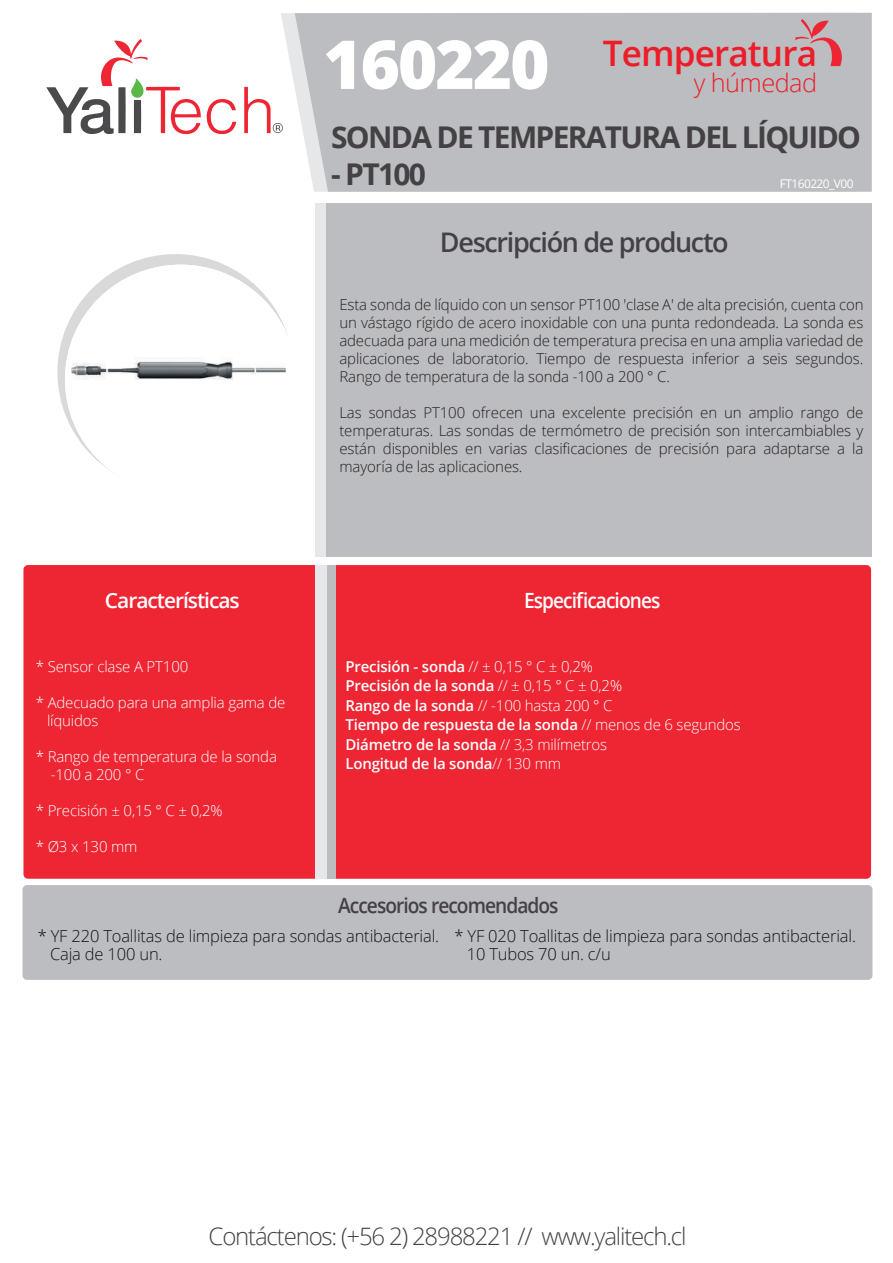
<style>
.page{position:relative;width:893px;height:1263px;background:#fff}
.page>*{position:absolute;margin:0;border:0;box-sizing:border-box;transform-origin:0 0}
.t1{font:800 67.5px "Open Sans";letter-spacing:-.03em;color:#fff}
.t2{font:600 35.1px "Open Sans";letter-spacing:-.025em;color:#ec1d29}
.t3{font:700 30px "Open Sans";letter-spacing:-.055em;color:#444145}
.t4{font:600 27px "Open Sans";letter-spacing:-.05em;color:#444145}
.t5{font:300 25.35px "Open Sans";letter-spacing:-.025em;color:#ec1d29}
.t6{font:300 24px "Open Sans";letter-spacing:-.05em;color:#444145}
.t7{font:600 21px "Open Sans";letter-spacing:-.05em;color:#444145;scale:.91 1}
.t8{font:600 21px "Open Sans";letter-spacing:-.05em;color:#fff;scale:.91 1}
.t9{font:600 21px "Open Sans";letter-spacing:-.05em;color:#fff}
.t10{font:300 16.5px/18px "Open Sans";letter-spacing:-.01em;color:#101315}
.t11{font:300 15px/18px "Open Sans";letter-spacing:-.01em;color:#231f20;text-align:justify}
.t12{font:600 15px/19.5px "Open Sans";letter-spacing:-.01em;color:#fff}
.t13{font:300 15px/18px "Open Sans";letter-spacing:-.01em;color:#fff}
.t14{font:12px "Open Sans";letter-spacing:-.05em;color:#fff}
.s1{font-weight:300}
</style>
<div class="page">
<div style="left:315px;top:203px;width:555px;height:353px;background:#e6e7e9"></div>
<div style="left:327px;top:203px;width:545px;height:353px;background:#bcbdc0"></div>
<svg style="left:281px;top:13px;width:14px;height:74px"></svg>
<div style="left:295px;top:13px;width:577px;height:179px;background:#bcbdc0"></div>
<div style="left:23px;top:565px;width:303px;height:314px;background:#ee2533;border-radius:5px"></div>
<div style="left:326px;top:565px;width:545px;height:314px;background:#ee2533;border-radius:5px"></div>
<div style="left:22px;top:885px;width:850px;height:95px;background:#bcbdc0;border-radius:5px"></div>
<div style="left:315px;top:565px;width:16px;height:314px;background:#e6e7e9"></div>
<div style="left:327px;top:565px;width:9px;height:314px;background:#bcbdc0"></div>
<svg style="left:207px;top:99px;width:29px;height:35px"></svg>
<svg style="left:46px;top:39px;width:155px;height:95px"></svg>
<svg style="left:244px;top:87px;width:39px;height:46px"></svg>
<svg style="left:795px;top:19px;width:47px;height:47px;background:#c69ba1"></svg>
<div style="left:57px;top:254px;width:237px;height:236px;background:#dad9da;border-radius:50%"></div>
<svg style="left:65px;top:315px;width:229px;height:175px"></svg>
<img style="left:72px;top:265px;width:214px;height:212px">
<h1 class="t1" style="left:323px;top:13px;width:228px">160220</h1>
<h2 class="t2" style="left:603px;top:30px;width:216px">Temperatura</h2>
<h3 class="t5" style="left:694px;top:65px;width:125px">y húmedad</h3>
<h3 class="t3" style="left:331px;top:115px;width:531px">SONDA DE TEMPERATURA DEL LÍQUIDO</h3>
<h3 class="t3" style="left:331px;top:153px;width:96px">- PT100</h3>
<p class="t14" style="left:780px;top:176px;width:75px">FT160220_V00</p>
<h3 class="t4" style="left:440px;top:224px;width:290px">Descripción de producto</h3>
<h3 class="t9" style="left:105px;top:586px;width:136px">Características</h3>
<p class="t13" style="left:36px;top:657px;width:154px">* Sensor clase A PT100</p>
<p class="t13" style="left:47px;top:693px;width:240px;text-indent:-11px">* Adecuado para una amplia gama de líquidos</p>
<p class="t13" style="left:51px;top:747px;width:228px;text-indent:-15px">* Rango de temperatura de la sonda -100 a 200 ° C</p>
<p class="t13" style="left:36px;top:801px;width:188px">* Precisión ± 0,15 ° C ± 0,2%</p>
<p class="t13" style="left:36px;top:837px;width:103px">* Ø3 x 130 mm</p>
<p class="t11" style="left:339px;top:295px;width:526px">Esta sonda de líquido con un sensor PT100 'clase A' de alta precisión, cuenta con un vástago rígido de acero inoxidable con una punta redondeada. La sonda es adecuada para una medición de temperatura precisa en una amplia variedad de aplicaciones de laboratorio. Tiempo de respuesta inferior a seis segundos.<br>Rango de temperatura de la sonda -100 a 200 ° C.</p>
<p class="t11" style="left:339px;top:403px;width:525px">Las sondas PT100 ofrecen una excelente precisión en un amplio rango de temperaturas. Las sondas de termómetro de precisión son intercambiables y están disponibles en varias clasificaciones de precisión para adaptarse a la mayoría de las aplicaciones.</p>
<h3 class="t8" style="left:524px;top:586px;width:151px">Especificaciones</h3>
<p class="t12" style="left:345px;top:656px;width:397px">Precisión - sonda <span class="s1">// ± 0,15 ° C ± 0,2%<br></span>Precisión de la sonda <span class="s1">// ± 0,15 ° C ± 0,2%<br></span>Rango de la sonda <span class="s1">// -100 hasta 200 ° C<br></span>Tiempo de respuesta de la sonda <span class="s1">// menos de 6 segundos </span>Diámetro de la sonda <span class="s1">// 3,3 milímetros<br></span>Longitud de la sonda<span class="s1">// 130 mm</span></p>
<h3 class="t7" style="left:338px;top:891px;width:244px">Accesorios recomendados</h3>
<p class="t10" style="left:50px;top:927px;width:391px;text-indent:-12px">* YF 220 Toallitas de limpieza para sondas antibacterial.<br>Caja de 100 un.</p>
<p class="t10" style="left:467px;top:927px;width:391px;text-indent:-12px">* YF 020 Toallitas de limpieza para sondas antibacterial.<br>10 Tubos 70 un. c/u</p>
<h3 class="t6" style="left:209px;top:1219px;width:479px">Contáctenos: (+56 2) 28988221 // www.yalitech.cl</h3>
</div>
